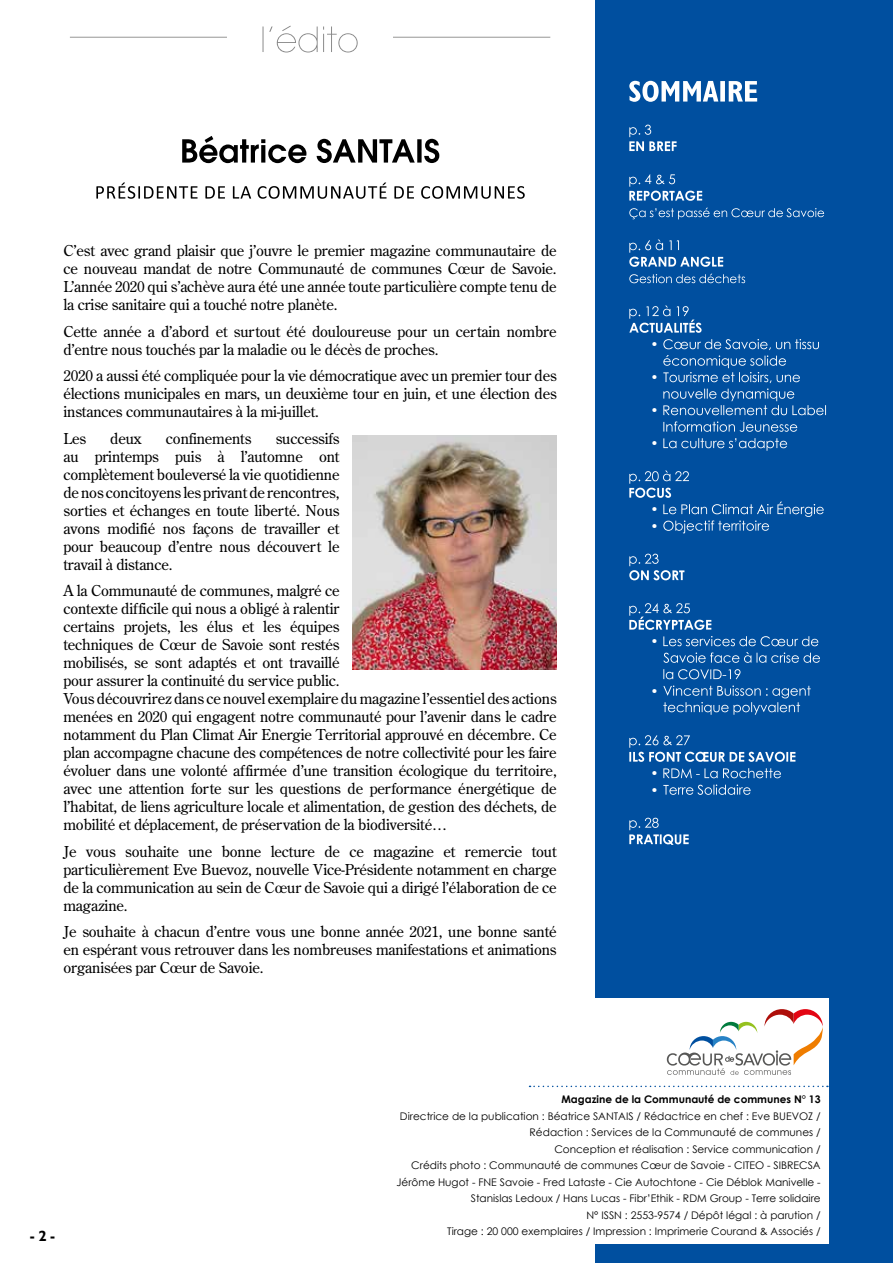
<style>
.page{position:relative;width:893px;height:1263px;background:#fff}
.page>*{position:absolute;margin:0;border:0;box-sizing:border-box;transform-origin:0 0}
.t1{font:15px/18px "Century Old Style";letter-spacing:-.01em;color:#000;text-align:justify}
.t2{font:700 15px "Gill Sans";color:#000}
.t3{font:13.5px/16.5px "Century Gothic";color:#fff}
.t4{font:10.5px/16.5px "Century Gothic";color:#000;text-align:right}
.t5{font:700 10.5px "Century Gothic";color:#000}
</style>
<div class="page">
<div style="left:595px;top:0;width:298px;height:1263px;background:#004f9f"></div>
<svg style="left:629px;top:81px;width:128px;height:21px"></svg>
<svg style="left:629px;top:125px;width:48px;height:26px"></svg>
<svg style="left:629px;top:174px;width:73px;height:27px"></svg>
<svg style="left:629px;top:208px;width:195px;height:11px"></svg>
<svg style="left:629px;top:240px;width:94px;height:27px"></svg>
<svg style="left:629px;top:274px;width:116px;height:9px"></svg>
<svg style="left:629px;top:306px;width:73px;height:27px"></svg>
<svg style="left:663px;top:339px;width:163px;height:76px"></svg>
<svg style="left:663px;top:421px;width:134px;height:11px"></svg>
<svg style="left:663px;top:438px;width:124px;height:13px"></svg>
<svg style="left:629px;top:471px;width:195px;height:62px"></svg>
<svg style="left:629px;top:554px;width:55px;height:26px"></svg>
<svg style="left:629px;top:603px;width:82px;height:27px"></svg>
<svg style="left:663px;top:636px;width:155px;height:10px"></svg>
<svg style="left:663px;top:652px;width:157px;height:11px"></svg>
<svg style="left:663px;top:669px;width:77px;height:10px"></svg>
<svg style="left:663px;top:685px;width:148px;height:30px"></svg>
<svg style="left:629px;top:735px;width:166px;height:27px"></svg>
<svg style="left:663px;top:768px;width:118px;height:10px"></svg>
<svg style="left:663px;top:784px;width:88px;height:11px"></svg>
<svg style="left:629px;top:818px;width:60px;height:27px"></svg>
<div style="left:357px;top:998px;width:472px;height:246px;background:#fff"></div>
<svg style="left:667px;top:1009px;width:156px;height:66px"></svg>
<svg style="left:529px;top:1086px;width:299px;height:1px"></svg>
<hr style="left:70px;top:37px;width:480px;height:1px;background:#969695">
<div style="left:227px;top:26px;width:166px;height:26px;background:#fff"></div>
<svg style="left:263px;top:26px;width:95px;height:27px"></svg>
<svg style="left:96px;top:182px;width:429px;height:17px"></svg>
<svg style="left:182px;top:136px;width:257px;height:27px"></svg>
<img style="left:352px;top:435px;width:205px;height:234px">
<p class="t1" style="left:63px;top:241px;width:495px">C’est avec grand plaisir que j’ouvre le premier magazine communautaire de ce nouveau mandat de notre Communauté de communes Cœur de Savoie.<br>L’année 2020 qui s’achève aura été une année toute particulière compte tenu de la crise sanitaire qui a touché notre planète.</p>
<p class="t1" style="left:63px;top:322px;width:495px">Cette année a d’abord et surtout été douloureuse pour un certain nombre d’entre nous touchés par la maladie ou le décès de proches.</p>
<p class="t1" style="left:63px;top:366px;width:495px">2020 a aussi été compliquée pour la vie démocratique avec un premier tour des élections municipales en mars, un deuxième tour en juin, et une élection des instances communautaires à la mi-juillet.</p>
<p class="t1" style="left:63px;top:429px;width:24px">Les</p>
<p class="t1" style="left:110px;top:429px;width:33px">deux</p>
<p class="t1" style="left:166px;top:429px;width:87px">confinements</p>
<p class="t1" style="left:63px;top:429px;width:278px;text-indent:212px">successifs au printemps puis à l’automne ont complètement bouleversé la vie quotidienne de nos concitoyens les privant de rencontres, sorties et échanges en toute liberté. Nous avons modifié nos façons de travailler et pour beaucoup d’entre nous découvert le travail à distance.</p>
<p class="t1" style="left:63px;top:581px;width:495px;text-align:left">A la Communauté de communes, malgré ce<br>contexte difficile qui nous a obligé à ralentir<br>certains projets, les élus et les équipes<br>techniques de Cœur de Savoie sont restés<br>mobilisés, se sont adaptés et ont travaillé<br>pour assurer la continuité du service public.<br>Vous découvrirez dans ce nouvel exemplaire du magazine l’essentiel des actions menées en 2020 qui engagent notre communauté pour l’avenir dans le cadre notamment du Plan Climat Air Energie Territorial approuvé en décembre. Ce plan accompagne chacune des compétences de notre collectivité pour les faire évoluer dans une volonté affirmée d’une transition écologique du territoire, avec une attention forte sur les questions de performance énergétique de l’habitat, de liens agriculture locale et alimentation, de gestion des déchets, de mobilité et déplacement, de préservation de la biodiversité…</p>
<p class="t1" style="left:63px;top:842px;width:495px">Je vous souhaite une bonne lecture de ce magazine et remercie tout particulièrement Eve Buevoz, nouvelle Vice-Présidente notamment en charge de la communication au sein de Cœur de Savoie qui a dirigé l’élaboration de ce magazine.</p>
<p class="t1" style="left:63px;top:922px;width:495px">Je souhaite à chacun d’entre vous une bonne année 2021, une bonne santé en espérant vous retrouver dans les nombreuses manifestations et animations organisées par Cœur de Savoie.</p>
<p class="t3" style="left:651px;top:336px;width:10px">•</p>
<p class="t3" style="left:651px;top:369px;width:10px">•</p>
<p class="t3" style="left:651px;top:402px;width:10px">•</p>
<p class="t3" style="left:651px;top:435px;width:10px">•</p>
<p class="t3" style="left:651px;top:501px;width:10px">• •</p>
<p class="t3" style="left:651px;top:633px;width:10px">•</p>
<p class="t3" style="left:651px;top:682px;width:10px">•</p>
<p class="t3" style="left:651px;top:765px;width:10px">• •</p>
<p class="t2" style="left:30px;top:1227px;width:27px">- 2 -</p>
<p class="t5" style="left:561px;top:1091px;width:261px">Magazine de la Communauté de communes N° 13</p>
<p class="t4" style="left:397px;top:1107px;width:426px">Directrice de la publication : Béatrice SANTAIS / Rédactrice en chef : Eve BUEVOZ / Rédaction : Services de la Communauté de communes /<br>Conception et réalisation : Service communication /<br>Crédits photo : Communauté de communes Cœur de Savoie - CITEO - SIBRECSA Jérôme Hugot - FNE Savoie - Fred Lataste - Cie Autochtone - Cie Déblok Manivelle - Stanislas Ledoux / Hans Lucas - Fibr’Ethik - RDM Group - Terre solidaire<br>N° ISSN : 2553-9574 / Dépôt légal : à parution /<br>Tirage : 20 000 exemplaires / Impression : Imprimerie Courand &amp; Associés /</p>
</div>
